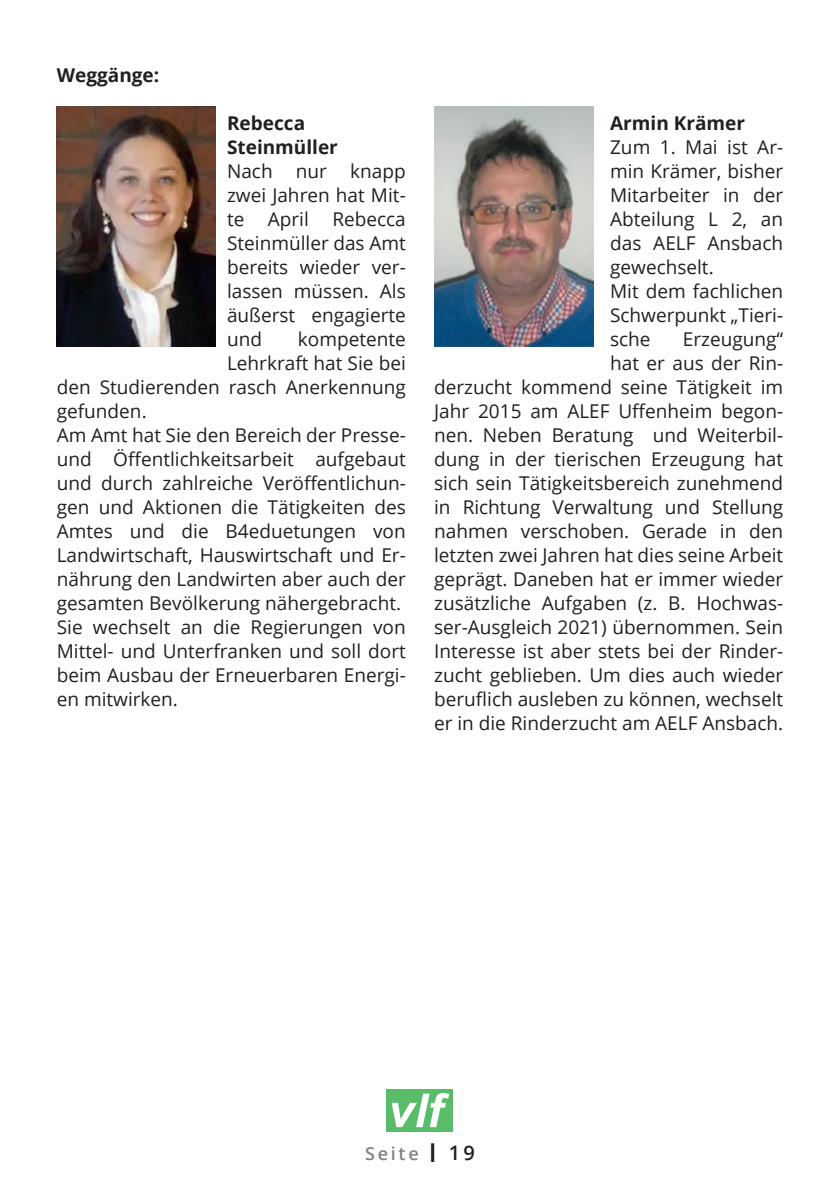
<style>
.page{position:relative;width:840px;height:1191px;background:#fff}
.page>*{position:absolute;margin:0;border:0;box-sizing:border-box;transform-origin:0 0}
.t1{font:19px/24px "Open Sans";color:#231f20;text-align:justify}
.t2{font:700 19px/24px "Open Sans";color:#231f20}
.t3{font:600 18px "Open Sans";letter-spacing:.15em;color:#808285}
.s1{font-size:26px;color:#231f20}
.s2{font-size:20px;color:#231f20}
</style>
<div class="page">
<div style="left:386px;top:1089px;width:67px;height:42px;background:#59bc68"></div>
<svg style="left:391px;top:1093px;width:58px;height:34px"></svg>
<img style="left:434px;top:106px;width:158px;height:240px">
<img style="left:57px;top:106px;width:158px;height:240px">
<p class="t2" style="left:57px;top:63px;width:104px">Weggänge:</p>
<p class="t2" style="left:227px;top:111px;width:112px">Rebecca<br>Steinmüller</p>
<p class="t1" style="left:227px;top:159px;width:180px">Nach nur knapp zwei Jahren hat Mit&shy;te April Rebecca Steinmüller das Amt bereits wieder ver&shy;lassen müssen. Als äußerst engagierte und</p>
<p class="t1" style="left:298px;top:327px;width:109px">kompetente</p>
<p class="t1" style="left:227px;top:351px;width:180px">Lehrkraft hat Sie bei</p>
<p class="t1" style="left:57px;top:375px;width:350px">den Studierenden rasch Anerkennung</p>
<p class="t1" style="left:57px;top:399px;width:91px">gefunden.</p>
<p class="t1" style="left:57px;top:423px;width:350px">Am Amt hat Sie den Bereich der Presse-</p>
<p class="t1" style="left:57px;top:447px;width:350px">und Öffentlichkeitsarbeit aufgebaut</p>
<p class="t1" style="left:57px;top:471px;width:350px">und durch zahlreiche Veröffentlichun-</p>
<p class="t1" style="left:57px;top:495px;width:350px">gen und Aktionen die Tätigkeiten des</p>
<p class="t1" style="left:57px;top:519px;width:350px">Amtes und die B4eduetungen von</p>
<p class="t1" style="left:57px;top:543px;width:350px">Landwirtschaft, Hauswirtschaft und Er-</p>
<p class="t1" style="left:57px;top:567px;width:350px">nährung den Landwirten aber auch der</p>
<p class="t1" style="left:57px;top:591px;width:345px">gesamten Bevölkerung nähergebracht.</p>
<p class="t1" style="left:57px;top:615px;width:350px">Sie wechselt an die Regierungen von</p>
<p class="t1" style="left:57px;top:639px;width:350px">Mittel- und Unterfranken und soll dort</p>
<p class="t1" style="left:57px;top:663px;width:350px">beim Ausbau der Erneuerbaren Energi-</p>
<p class="t1" style="left:57px;top:687px;width:123px">en mitwirken.</p>
<p class="t2" style="left:609px;top:111px;width:136px">Armin Krämer</p>
<p class="t1" style="left:609px;top:135px;width:174px;text-align:left">Zum 1. Mai ist Ar&shy;min Krämer, bisher<br>Mitarbeiter in der<br>Abteilung L 2, an das AELF Ansbach gewechselt.<br>Mit dem fachlichen<br>Schwerpunkt „Tieri&shy;sche</p>
<p class="t1" style="left:434px;top:327px;width:350px;text-align:right">Erzeugung“<br>hat er aus der Rin-<br>derzucht kommend seine Tätigkeit im Jahr 2015 am ALEF Uffenheim begon&shy;nen. Neben Beratung und Weiterbil&shy;dung in der tierischen Erzeugung hat sich sein Tätigkeitsbereich zunehmend in Richtung Verwaltung und Stellung nahmen verschoben. Gerade in den letzten zwei Jahren hat dies seine Arbeit geprägt. Daneben hat er immer wieder zusätzliche Aufgaben (z. B. Hochwas&shy;ser-Ausgleich 2021) übernommen. Sein Interesse ist aber stets bei der Rinder&shy;zucht geblieben. Um dies auch wieder beruflich ausleben zu können, wechselt er in die Rinderzucht am AELF Ansbach.</p>
<p class="t3" style="left:365px;top:1140px;width:111px">Seite <span class="s1">I</span> <span class="s2">19</span></p>
</div>
